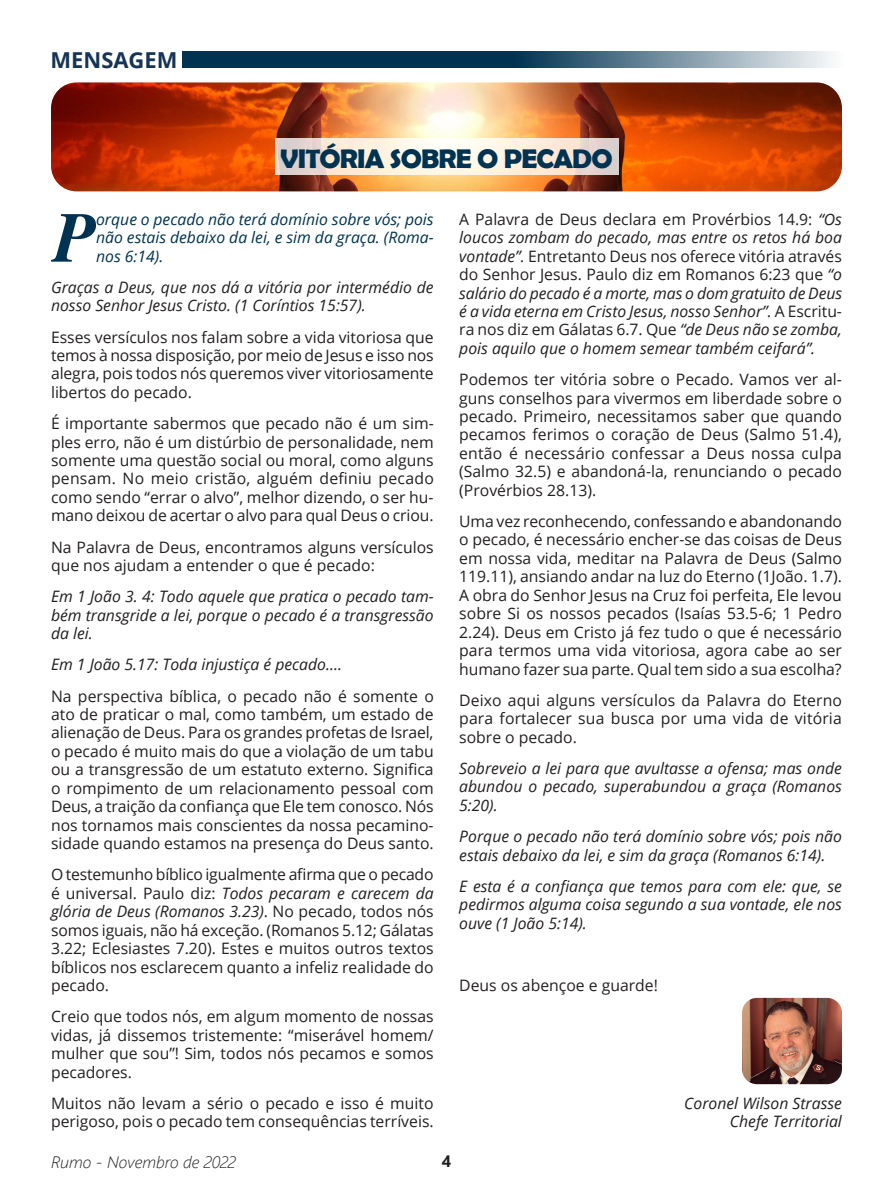
<style>
.page{position:relative;width:893px;height:1191px;background:#fff}
.page>*{position:absolute;margin:0;border:0;box-sizing:border-box;transform-origin:0 0}
.t1{font:italic 700 70.65px "Times";color:#003352}
.t2{font:700 27px "Berlin Sans FB Demi";letter-spacing:-.03em;color:#003352;scale:1.05 1}
.t3{font:700 21.9px "Open Sans";color:#153458}
.t4{font:italic 300 16.5px "Segoe UI";color:#231f20}
.t5{font:700 16.5px "Segoe UI";color:#231f20}
.t6{font:15.75px/18.5px "Open Sans";color:#231f20;text-align:justify}
.t7{font:italic 15.75px/18.5px "Open Sans";color:#231f20;text-align:justify}
.t8{font:italic 15.75px/18.5px "Open Sans";color:#003352;text-align:justify}
.s1{font-style:italic}
.s2{font-style:normal}
</style>
<div class="page">
<svg style="left:182px;top:51px;width:649px;height:17px;background:#3b627a"></svg>
<img style="left:51px;top:82px;width:791px;height:109px">
<img style="left:742px;top:998px;width:100px;height:86px">
<svg style="left:275px;top:138px;width:343px;height:37px;background:#f6e9dc"></svg>
<h3 class="t3" style="left:51px;top:44px;width:128px">MENSAGEM</h3>
<h2 class="t2" style="left:280px;top:143px;width:318px">VITÓRIA SOBRE O PECADO</h2>
<h1 class="t1" style="left:53px;top:196px;width:45px">P</h1>
<p class="t8" style="left:96px;top:209px;width:339px">orque o pecado não terá domínio sobre vós; pois não estais debaixo da lei, e sim da graça. (Roma&shy;nos 6:14).</p>
<p class="t7" style="left:51px;top:277px;width:384px">Graças a Deus, que nos dá a vitória por intermédio de nosso Senhor Jesus Cristo. (1 Coríntios 15:57).</p>
<p class="t6" style="left:51px;top:327px;width:384px">Esses versículos nos falam sobre a vida vitoriosa que temos à nossa disposição, por meio de Jesus e isso nos alegra, pois todos nós queremos viver vitoriosamente libertos do pecado.</p>
<p class="t6" style="left:51px;top:414px;width:384px">É importante sabermos que pecado não é um sim&shy;ples erro, não é um distúrbio de personalidade, nem somente uma questão social ou moral, como alguns pensam. No meio cristão, alguém definiu pecado como sendo “errar o alvo”, melhor dizendo, o ser hu&shy;mano deixou de acertar o alvo para qual Deus o criou.</p>
<p class="t6" style="left:51px;top:537px;width:384px">Na Palavra de Deus, encontramos alguns versículos que nos ajudam a entender o que é pecado:</p>
<p class="t7" style="left:51px;top:587px;width:384px">Em 1 João 3. 4: Todo aquele que pratica o pecado tam&shy;bém transgride a lei, porque o pecado é a transgressão da lei.</p>
<p class="t7" style="left:51px;top:655px;width:293px">Em 1 João 5.17: Toda injustiça é pecado....</p>
<p class="t6" style="left:51px;top:686px;width:384px">Na perspectiva bíblica, o pecado não é somente o ato de praticar o mal, como também, um estado de alienação de Deus. Para os grandes profetas de Israel, o pecado é muito mais do que a violação de um tabu ou a transgressão de um estatuto externo. Significa o rompimento de um relacionamento pessoal com Deus, a traição da confiança que Ele tem conosco. Nós nos tornamos mais conscientes da nossa pecamino&shy;sidade quando estamos na presença do Deus santo.</p>
<p class="t6" style="left:51px;top:865px;width:384px">O testemunho bíblico igualmente afirma que o pecado é universal. Paulo diz: <span class="s1">Todos pecaram e carecem da glória de Deus (Romanos 3.23)</span>. No pecado, todos nós somos iguais, não há exceção. (Romanos 5.12; Gálatas 3.22; Eclesiastes 7.20). Estes e muitos outros textos bíblicos nos esclarecem quanto a infeliz realidade do pecado.</p>
<p class="t6" style="left:51px;top:1007px;width:384px">Creio que todos nós, em algum momento de nossas vidas, já dissemos tristemente: “miserável homem/ mulher que sou”! Sim, todos nós pecamos e somos pecadores.</p>
<p class="t6" style="left:51px;top:1093px;width:384px">Muitos não levam a sério o pecado e isso é muito perigoso, pois o pecado tem consequências terríveis.</p>
<p class="t7" style="left:459px;top:209px;width:384px"><span class="s2">A Palavra de Deus declara em Provérbios 14.9:</span> “Os loucos zombam do pecado, mas entre os retos há boa vontade”. <span class="s2">Entretanto Deus nos oferece vitória através do Senhor Jesus. Paulo diz em Romanos 6:23 que</span> “o salário do pecado é a morte, mas o dom gratuito de Deus é a vida eterna em Cristo Jesus, nosso Senhor”. <span class="s2">A Escritu&shy;ra nos diz em Gálatas 6.7. Que</span> “de Deus não se zomba, pois aquilo que o homem semear também ceifará”.</p>
<p class="t6" style="left:459px;top:370px;width:384px">Podemos ter vitória sobre o Pecado. Vamos ver al&shy;guns conselhos para vivermos em liberdade sobre o pecado. Primeiro, necessitamos saber que quando pecamos ferimos o coração de Deus (Salmo 51.4), então é necessário confessar a Deus nossa culpa (Salmo 32.5) e abandoná-la, renunciando o pecado (Provérbios 28.13).</p>
<p class="t6" style="left:459px;top:511px;width:384px">Uma vez reconhecendo, confessando e abandonando o pecado, é necessário encher-se das coisas de Deus em nossa vida, meditar na Palavra de Deus (Salmo 119.11), ansiando andar na luz do Eterno (1João. 1.7).<br>A obra do Senhor Jesus na Cruz foi perfeita, Ele levou sobre Si os nossos pecados (Isaías 53.5-6; 1 Pedro 2.24). Deus em Cristo já fez tudo o que é necessário para termos uma vida vitoriosa, agora cabe ao ser humano fazer sua parte. Qual tem sido a sua escolha?</p>
<p class="t6" style="left:459px;top:690px;width:384px">Deixo aqui alguns versículos da Palavra do Eterno para fortalecer sua busca por uma vida de vitória sobre o pecado.</p>
<p class="t7" style="left:459px;top:758px;width:384px">Sobreveio a lei para que avultasse a ofensa; mas onde abundou o pecado, superabundou a graça (Romanos 5:20).</p>
<p class="t7" style="left:459px;top:826px;width:384px">Porque o pecado não terá domínio sobre vós; pois não estais debaixo da lei, e sim da graça (Romanos 6:14).</p>
<p class="t7" style="left:459px;top:876px;width:384px">E esta é a confiança que temos para com ele: que, se pedirmos alguma coisa segundo a sua vontade, ele nos ouve (1 João 5:14).</p>
<p class="t6" style="left:459px;top:975px;width:200px">Deus os abençoe e guarde!</p>
<p class="t7" style="left:684px;top:1093px;width:159px;text-align:right">Coronel Wilson Strasse<br>Chefe Territorial</p>
<p class="t4" style="left:51px;top:1146px;width:186px">Rumo - Novembro de 2022</p>
<p class="t5" style="left:442px;top:1145px;width:11px">4</p>
</div>
